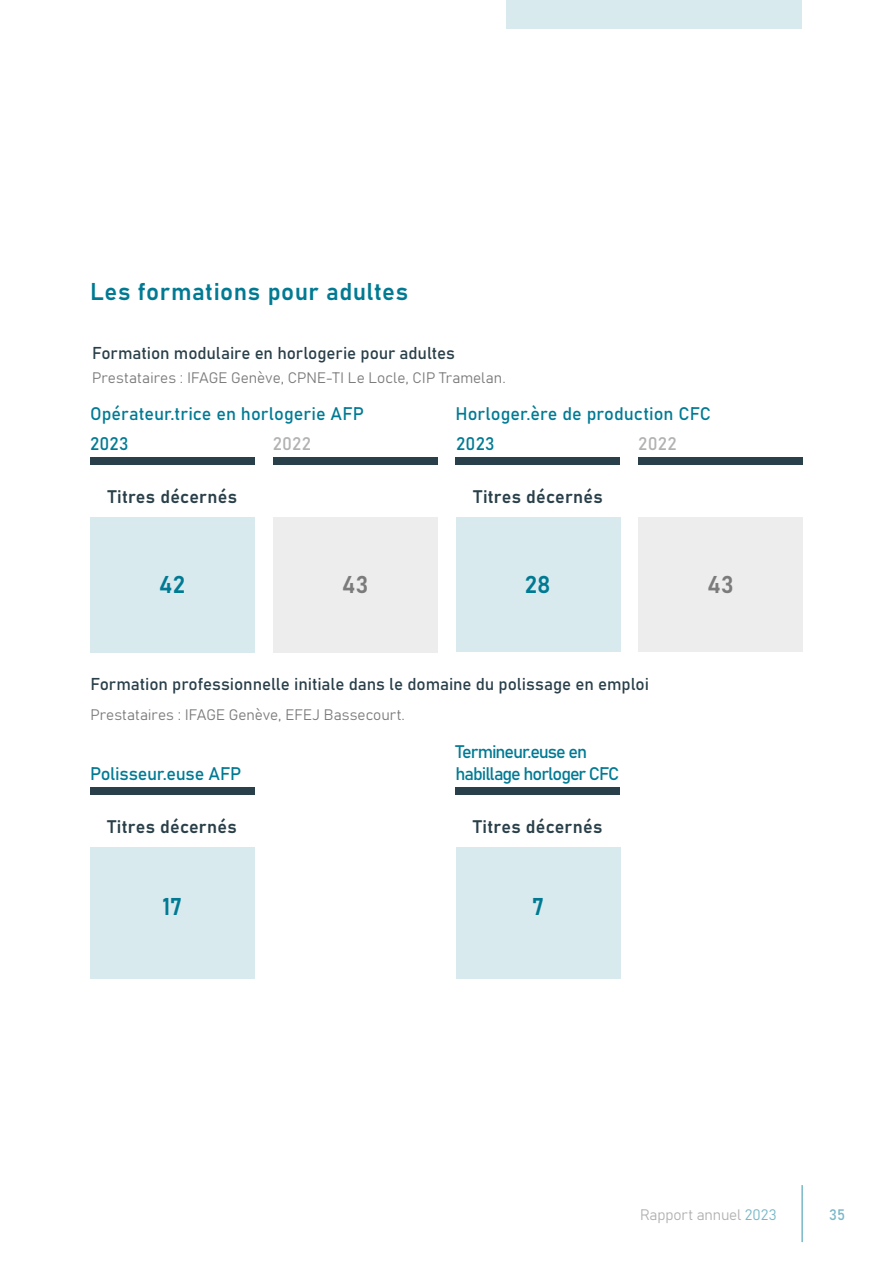
<style>
.page{position:relative;width:893px;height:1263px;background:#fff}
.page>*{position:absolute;margin:0;border:0;box-sizing:border-box;transform-origin:0 0}
.t1{font:24px "Bahnschrift";letter-spacing:.02em;color:#007a93}
.t2{font:24px "Bahnschrift";color:#7c7b7b}
.t3{font:18px/30px "Bahnschrift";color:#007a94}
.t4{font:18px "Bahnschrift";letter-spacing:.01em;color:#293f49}
.t5{font:18px/22.5px "Bahnschrift";letter-spacing:-.06em;color:#007a94}
.t6{font:18px "Bahnschrift";letter-spacing:.01em;color:#b3b2b2}
.t7{font:16.95px "Bahnschrift";letter-spacing:-.005em;color:#293f49}
.t8{font:15px "Bahnschrift";color:#7c7b7b}
.t9{font:15px "Bahnschrift";letter-spacing:-.01em;color:#b3b2b2}
.t10{font:15px "Bahnschrift";color:#78b8c8}
.s1{color:#78b8c8}
</style>
<div class="page">
<hr style="left:801px;top:1185px;width:2px;height:57px;background:#78b8c8">
<div style="left:506px;top:0;width:295px;height:29px;background:#d9eaef"></div>
<div style="left:90px;top:458px;width:165px;height:7px;background:#293f49"></div>
<div style="left:273px;top:458px;width:164px;height:7px;background:#293f49"></div>
<div style="left:455px;top:458px;width:165px;height:7px;background:#293f49"></div>
<div style="left:638px;top:458px;width:165px;height:7px;background:#293f49"></div>
<div style="left:90px;top:518px;width:165px;height:135px;background:#d9eaef"></div>
<div style="left:273px;top:518px;width:164px;height:135px;background:#ededed"></div>
<div style="left:456px;top:518px;width:165px;height:133px;background:#d9eaef"></div>
<div style="left:638px;top:518px;width:165px;height:133px;background:#ededed"></div>
<div style="left:90px;top:788px;width:165px;height:7px;background:#293f49"></div>
<div style="left:455px;top:788px;width:165px;height:7px;background:#293f49"></div>
<div style="left:90px;top:847px;width:165px;height:132px;background:#d9eaef"></div>
<div style="left:456px;top:847px;width:165px;height:132px;background:#d9eaef"></div>
<h1 class="t1" style="left:90px;top:273px;width:320px">Les formations pour adultes</h1>
<p class="t7" style="left:92px;top:340px;width:364px">Formation modulaire en horlogerie pour adultes</p>
<p class="t8" style="left:92px;top:366px;width:415px">Prestataires : IFAGE Genève, CPNE-TI Le Locle, CIP Tramelan.</p>
<p class="t3" style="left:90px;top:397px;width:276px">Opérateur.trice en horlogerie AFP<br>2023</p>
<p class="t4" style="left:108px;top:483px;width:131px">Titres décernés</p>
<p class="t3" style="left:455px;top:397px;width:257px">Horloger.ère de production CFC<br>2023</p>
<p class="t4" style="left:474px;top:483px;width:131px">Titres décernés</p>
<p class="t6" style="left:273px;top:430px;width:40px">2022</p>
<p class="t6" style="left:638px;top:430px;width:40px">2022</p>
<h1 class="t1" style="left:159px;top:566px;width:28px">42</h1>
<h1 class="t2" style="left:342px;top:566px;width:28px">43</h1>
<h1 class="t1" style="left:525px;top:566px;width:27px">28</h1>
<h1 class="t2" style="left:707px;top:566px;width:28px">43</h1>
<p class="t7" style="left:90px;top:671px;width:560px">Formation professionnelle initiale dans le domaine du polissage en emploi</p>
<p class="t8" style="left:90px;top:703px;width:316px">Prestataires : IFAGE Genève, EFEJ Bassecourt.</p>
<p class="t3" style="left:90px;top:757px;width:153px">Polisseur.euse AFP</p>
<p class="t4" style="left:108px;top:813px;width:131px">Titres décernés</p>
<p class="t5" style="left:456px;top:739px;width:165px">Termineur.euse en habillage horloger CFC</p>
<p class="t4" style="left:473px;top:813px;width:131px">Titres décernés</p>
<h1 class="t1" style="left:162px;top:888px;width:21px">17</h1>
<h1 class="t1" style="left:532px;top:888px;width:14px">7</h1>
<p class="t9" style="left:640px;top:1203px;width:138px">Rapport annuel <span class="s1">2023</span></p>
<p class="t10" style="left:829px;top:1203px;width:18px">35</p>
</div>
